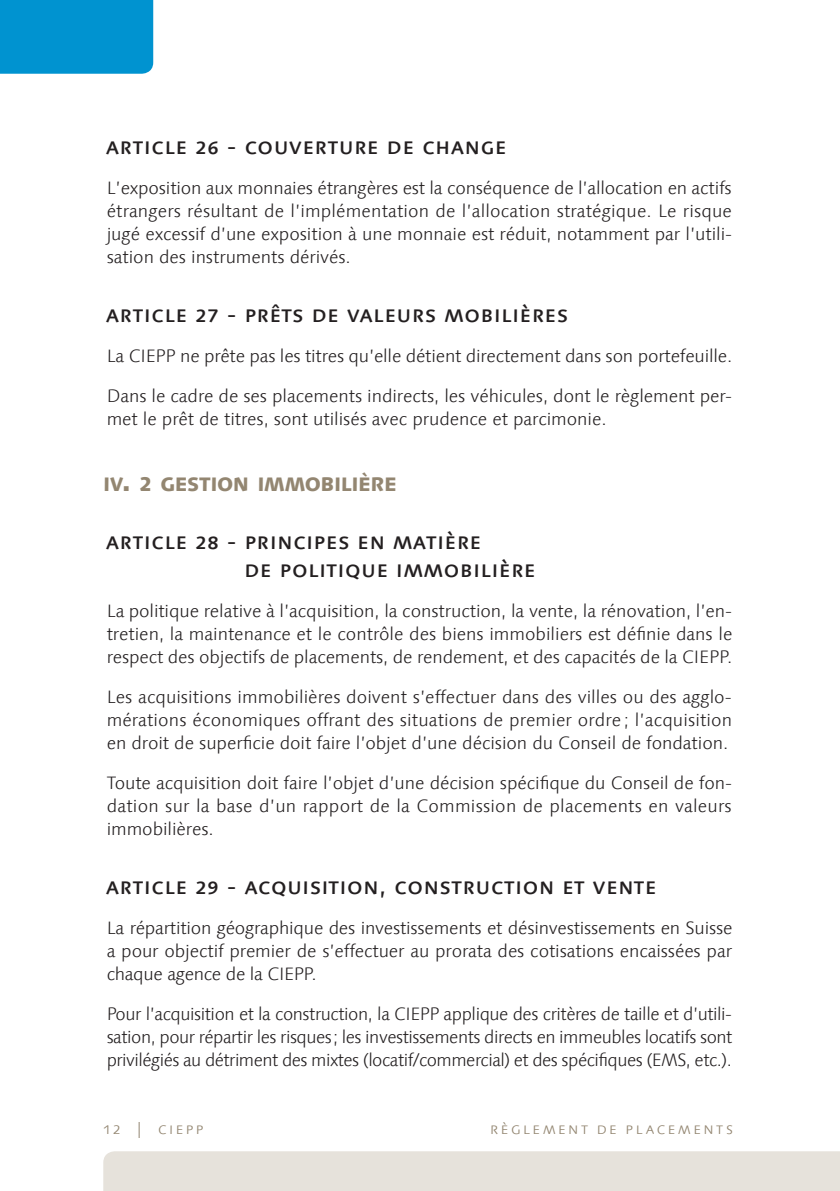
<style>
.page{position:relative;width:840px;height:1191px;background:#fff}
.page>*{position:absolute;margin:0;border:0;box-sizing:border-box;transform-origin:0 0}
.t1{font:500 23px/27.6px "Linotype Syntax Com";letter-spacing:.035em;color:#231f20}
.t2{font:800 19.6px "Linotype Syntax Com";letter-spacing:-.025em;color:#938671}
.t3{font:300 18px/23px "Linotype Syntax Com";letter-spacing:-.005em;color:#231f20;text-align:justify}
.t4{font:300 16px "Linotype Syntax Com";color:#938671}
.s1{font-size:28px}
.s2{font-size:20px}
</style>
<div class="page">
<div style="left:103px;top:1151px;width:736px;height:40px;background:#e6e2db"></div>
<div style="left:0;top:0;width:153px;height:74px;background:#0093d0"></div>
<p class="t1" style="left:106px;top:131px;width:401px">article 26 - couverture de change</p>
<p class="t3" style="left:107px;top:176px;width:626px">L’exposition aux monnaies étrangères est la conséquence de l’allocation en actifs étrangers résultant de l’implémentation de l’allocation stratégique. Le risque jugé excessif d’une exposition à une monnaie est réduit, notamment par l’utili&shy;sation des instruments dérivés.</p>
<p class="t1" style="left:106px;top:299px;width:463px">article 27 - prêts de valeurs mobilières</p>
<p class="t3" style="left:107px;top:344px;width:626px">La CIEPP ne prête pas les titres qu’elle détient directement dans son portefeuille.</p>
<p class="t3" style="left:107px;top:384px;width:626px">Dans le cadre de ses placements indirects, les véhicules, dont le règlement per&shy;met le prêt de titres, sont utilisés avec prudence et parcimonie.</p>
<p class="t2" style="left:103px;top:471px;width:295px">IV<span class="s1">.</span> <span class="s2">2</span> GESTION IMMOBILIÈRE</p>
<p class="t1" style="left:244px;top:527px;width:292px;text-indent:-138px">article 28 - principes en matière<br>de politique immobilière</p>
<p class="t3" style="left:107px;top:599px;width:627px">La politique relative à l’acquisition, la construction, la vente, la rénovation, l’en&shy;tretien, la maintenance et le contrôle des biens immobiliers est définie dans le respect des objectifs de placements, de rendement, et des capacités de la CIEPP.</p>
<p class="t3" style="left:107px;top:685px;width:626px">Les acquisitions immobilières doivent s’effectuer dans des villes ou des agglo&shy;mérations économiques offrant des situations de premier ordre ; l’acquisition en droit de superficie doit faire l’objet d’une décision du Conseil de fondation.</p>
<p class="t3" style="left:107px;top:771px;width:626px">Toute acquisition doit faire l’objet d’une décision spécifique du Conseil de fon&shy;dation sur la base d’un rapport de la Commission de placements en valeurs immobilières.</p>
<p class="t1" style="left:106px;top:871px;width:551px">article 29 - acquisition, construction et vente</p>
<p class="t3" style="left:107px;top:916px;width:627px">La répartition géographique des investissements et désinvestissements en Suisse a pour objectif premier de s’effectuer au prorata des cotisations encaissées par chaque agence de la CIEPP.</p>
<p class="t3" style="left:107px;top:1002px;width:627px">Pour l’acquisition et la construction, la CIEPP applique des critères de taille et d’utili&shy;sation, pour répartir les risques; les investissements directs en immeubles locatifs sont privilégiés au détriment des mixtes (locatif/commercial) et des spécifiques (EMS, etc.).</p>
<p class="t4" style="left:103px;top:1119px;width:102px">12 | ciepp</p>
<p class="t4" style="left:490px;top:1119px;width:244px">règlement de placements</p>
</div>
